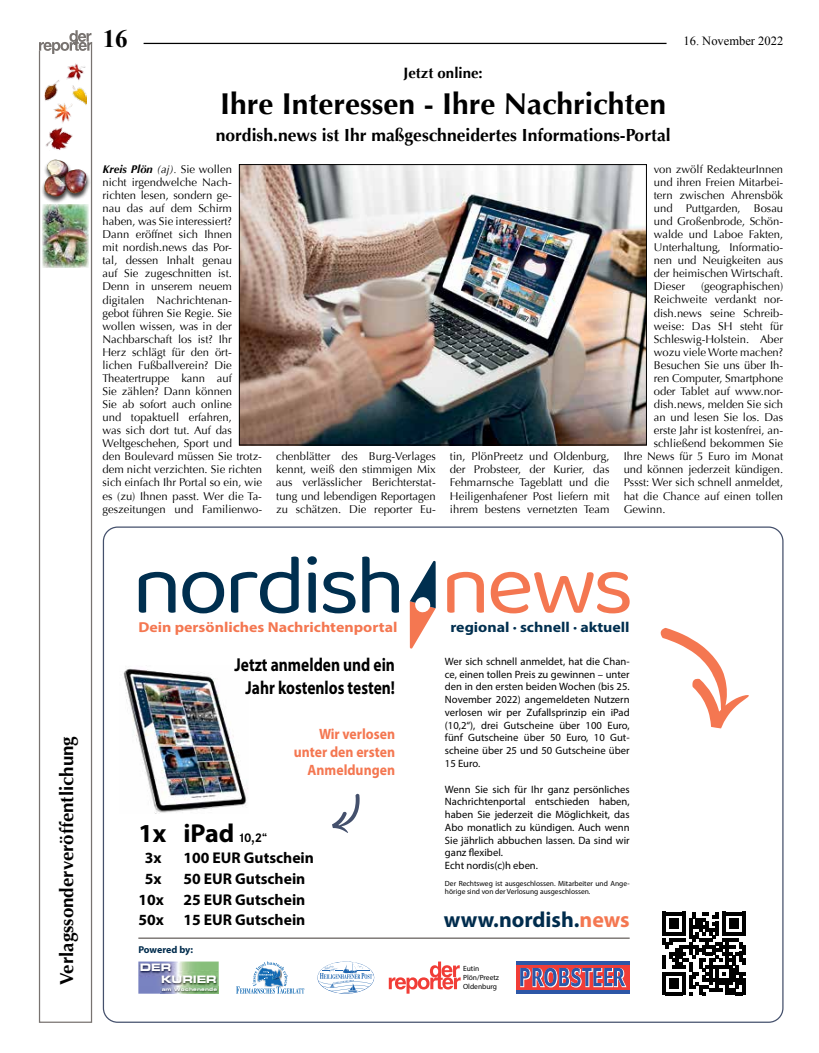
<style>
.page{position:relative;width:819px;height:1053px;background:#fff}
.page>*{position:absolute;margin:0;border:0;box-sizing:border-box;transform-origin:0 0}
.t1{font:700 30px "Optima";color:#000}
.t2{font:700 26px "Myriad Pro";color:#000}
.t3{font:700 25px "Times New Roman";color:#000}
.t4{font:700 21.88px "Myriad Pro";color:#002c4d}
.t5{font:700 18.75px/22.5px "Myriad Pro";color:#000;text-align:center;scale:.82 1}
.t6{font:700 18.75px "Optima";color:#000}
.t7{font:700 17.5px "Optima";color:#000}
.t8{font:700 15.62px "Myriad Pro";color:#000}
.t9{font:700 15px/18px "Myriad Pro";color:#f47751;text-align:right;scale:.91 1}
.t10{font:700 15px "Optima";color:#000}
.t11{font:700 14.38px "Myriad Pro";color:#f47751;scale:1.1 1}
.t12{font:700 14.38px "Myriad Pro";color:#002f4f;scale:1.1 1}
.t13{font:12.5px "Times New Roman";color:#000}
.t14{font:11.25px/13px "Optima";color:#000;text-align:justify}
.t15{font:10.62px/12.8px "Myriad Pro";color:#000;text-align:justify}
.t16{font:10.25px/11.8px "Eurostile LT Std Bold Ex 2";letter-spacing:-.01em;color:#fff}
.t17{font:700 10px "Myriad Pro";letter-spacing:-.01em;color:#002c4d}
.t18{font:7.5px/9px "Myriad Pro";color:#000}
.t19{font:4.88px "Eurostile Bold Extended Two";letter-spacing:.04em;color:#fff}
.s1{font-weight:700;font-style:italic}
.s2{font-style:italic}
.s3{font-family:"Corporate S";font-size:13px}
.s4{color:#f47751}
</style>
<div class="page">
<hr style="left:144px;top:43px;width:522px;height:1px;background:#000">
<svg style="left:662px;top:911px;width:83px;height:84px"></svg>
<hr style="left:138px;top:937px;width:491px;height:1px;background:#66605c">
<svg style="left:139px;top:572px;width:36px;height:40px"></svg>
<svg style="left:182px;top:572px;width:42px;height:41px"></svg>
<svg style="left:231px;top:556px;width:68px;height:57px"></svg>
<svg style="left:307px;top:556px;width:10px;height:8px"></svg>
<svg style="left:308px;top:572px;width:8px;height:40px"></svg>
<svg style="left:323px;top:572px;width:32px;height:41px"></svg>
<svg style="left:362px;top:556px;width:37px;height:56px"></svg>
<svg style="left:447px;top:572px;width:37px;height:40px"></svg>
<svg style="left:490px;top:572px;width:139px;height:41px"></svg>
<svg style="left:410px;top:560px;width:25px;height:89px"></svg>
<svg style="left:236px;top:961px;width:68px;height:32px"></svg>
<svg style="left:317px;top:961px;width:57px;height:32px"></svg>
<svg style="left:138px;top:961px;width:81px;height:32px"></svg>
<img style="left:139px;top:963px;width:79px;height:22px">
<img style="left:160px;top:986px;width:58px;height:7px">
<svg style="left:516px;top:965px;width:113px;height:24px"></svg>
<svg style="left:520px;top:967px;width:106px;height:20px;background:#9a6b8d"></svg>
<hr style="left:516px;top:961px;width:113px;height:4px;background:#2d57a7">
<svg style="left:516px;top:989px;width:113px;height:4px"></svg>
<img style="left:123px;top:668px;width:125px;height:145px">
<svg style="left:660px;top:627px;width:89px;height:101px"></svg>
<svg style="left:332px;top:793px;width:27px;height:39px"></svg>
<svg style="left:389px;top:961px;width:71px;height:32px"></svg>
<img style="left:241px;top:166px;width:403px;height:277px">
<div style="left:239px;top:164px;width:407px;height:281px;border:1px solid #000"></div>
<svg style="left:39px;top:54px;width:53px;height:968px"></svg>
<svg style="left:39px;top:30px;width:53px;height:24px"></svg>
<img style="left:43px;top:204px;width:46px;height:64px">
<div style="left:42px;top:159px;width:49px;height:45px;background:#000;opacity:.75"></div>
<img style="left:44px;top:159px;width:43px;height:37px">
<img style="left:44px;top:64px;width:43px;height:87px">
<p class="t3" style="left:103px;top:21px;width:26px">16</p>
<p class="t13" style="left:683px;top:32px;width:101px">16. November 2022</p>
<p class="t10" style="left:403px;top:64px;width:81px">Jetzt online:</p>
<p class="t1" style="left:220px;top:86px;width:447px">Ihre Interessen - Ihre Nachrichten</p>
<p class="t7" style="left:216px;top:125px;width:456px">nordish.news ist Ihr maßgeschneidertes Informations-Portal</p>
<p class="t14" style="left:102px;top:163px;width:161px;text-align:left"><span class="s1">Kreis Plön</span> <span class="s2">(aj).</span> Sie wollen<br>nicht irgendwelche Nach&shy;richten lesen, sondern ge-<br>nau das auf dem Schirm haben, was Sie interessiert?<br>Dann eröffnet sich Ihnen<br>mit nordish.news das Por-<br>tal, dessen Inhalt genau<br>auf Sie zugeschnitten ist.<br>Denn in unserem neuem digitalen Nachrichtenan-<br>gebot führen Sie Regie. Sie wollen wissen, was in der<br>Nachbarschaft los ist? Ihr<br>Herz schlägt für den ört&shy;lichen Fußballverein? Die<br>Theatertruppe kann auf<br>Sie zählen? Dann können<br>Sie ab sofort auch online<br>und topaktuell erfahren,<br>was sich dort tut. Auf das<br>Weltgeschehen, Sport und<br>den Boulevard müssen Sie trotz&shy;dem nicht verzichten. Sie richten sich einfach Ihr Portal so ein, wie es (zu) Ihnen passt. Wer die Ta&shy;geszeitungen und Familienwo-</p>
<p class="t14" style="left:276px;top:450px;width:161px">chenblätter des Burg-Verlages kennt, weiß den stimmigen Mix aus verlässlicher Berichterstat&shy;tung und lebendigen Reportagen zu schätzen. Die reporter Eu-</p>
<p class="t14" style="left:450px;top:450px;width:161px">tin, PlönPreetz und Oldenburg, der Probsteer, der Kurier, das Fehmarnsche Tageblatt und die Heiligenhafener Post liefern mit ihrem bestens vernetzten Team</p>
<p class="t14" style="left:653px;top:163px;width:131px">von zwölf RedakteurInnen und ihren Freien Mitarbei&shy;tern zwischen Ahrensbök und Puttgarden, Bosau und Großenbrode, Schön&shy;walde und Laboe Fakten, Unterhaltung, Informatio&shy;nen und Neuigkeiten aus der heimischen Wirtschaft.<br>Dieser</p>
<p class="t14" style="left:701px;top:280px;width:84px">(geographischen)</p>
<p class="t14" style="left:653px;top:293px;width:131px">Reichweite verdankt nor-</p>
<p class="t14" style="left:653px;top:306px;width:131px">dish.news seine Schreib-</p>
<p class="t14" style="left:653px;top:319px;width:131px">weise: Das SH steht für</p>
<p class="t14" style="left:653px;top:332px;width:131px">Schleswig-Holstein. Aber</p>
<p class="t14" style="left:653px;top:345px;width:131px">wozu viele Worte machen?</p>
<p class="t14" style="left:653px;top:358px;width:131px">Besuchen Sie uns über Ih-</p>
<p class="t14" style="left:653px;top:371px;width:131px">ren Computer, Smartphone</p>
<p class="t14" style="left:653px;top:385px;width:131px">oder Tablet auf www.nor-</p>
<p class="t14" style="left:653px;top:398px;width:131px">dish.news, melden Sie sich</p>
<p class="t14" style="left:653px;top:411px;width:131px">an und lesen Sie los. Das</p>
<p class="t14" style="left:653px;top:424px;width:131px">erste Jahr ist kostenfrei, an-</p>
<p class="t14" style="left:653px;top:437px;width:131px">schließend bekommen Sie</p>
<p class="t14" style="left:623px;top:450px;width:161px">Ihre News für 5 Euro im Monat</p>
<p class="t14" style="left:623px;top:463px;width:161px">und können jederzeit kündigen.</p>
<p class="t14" style="left:623px;top:476px;width:161px">Pssst: Wer sich schnell anmeldet,</p>
<p class="t14" style="left:623px;top:489px;width:161px">hat die Chance auf einen tollen</p>
<p class="t14" style="left:623px;top:502px;width:43px">Gewinn.</p>
<p class="t6" style="left:56px;top:985px;width:250px;rotate:-90deg">Verlagssonderveröffentlichung</p>
<p class="t11" style="left:138px;top:617px;width:237px">Dein persönliches Nachrichtenportal</p>
<p class="t12" style="left:450px;top:617px;width:164px">regional · schnell · aktuell</p>
<p class="t5" style="left:234px;top:652px;width:197px">Jetzt anmelden und ein<br>Jahr kostenlos testen!</p>
<p class="t9" style="left:294px;top:724px;width:113px">Wir verlosen unter den ersten<br>Anmeldungen</p>
<p class="t2" style="left:138px;top:816px;width:130px">1x iPad <span class="s3">10,2“</span></p>
<p class="t8" style="left:145px;top:847px;width:18px">3x</p>
<p class="t8" style="left:183px;top:847px;width:132px">100 EUR Gutschein</p>
<p class="t8" style="left:145px;top:868px;width:18px">5x</p>
<p class="t8" style="left:183px;top:868px;width:123px">50 EUR Gutschein</p>
<p class="t8" style="left:138px;top:889px;width:27px">10x</p>
<p class="t8" style="left:183px;top:889px;width:123px">25 EUR Gutschein</p>
<p class="t8" style="left:138px;top:909px;width:27px">50x</p>
<p class="t8" style="left:183px;top:909px;width:123px">15 EUR Gutschein</p>
<p class="t17" style="left:138px;top:942px;width:56px">Powered by:</p>
<p class="t16" style="left:161px;top:961px;width:57px;text-indent:-21px">DER<br>KURIER</p>
<p class="t19" style="left:162px;top:985px;width:57px">am Wochenende</p>
<p class="t15" style="left:445px;top:654px;width:186px">Wer sich schnell anmeldet, hat die Chan&shy;ce, einen tollen Preis zu gewinnen – unter den in den ersten beiden Wochen (bis 25.<br>November 2022) angemeldeten Nutzern verlosen wir per Zufallsprinzip ein iPad (10,2“), drei Gutscheine über 100 Euro, fünf Gutscheine über 50 Euro, 10 Gut&shy;scheine über 25 und 50 Gutscheine über 15 Euro.</p>
<p class="t15" style="left:445px;top:782px;width:186px;text-align:left">Wenn Sie sich für Ihr ganz persönliches Nachrichtenportal entschieden haben, haben Sie jederzeit die Möglichkeit, das Abo monatlich zu kündigen. Auch wenn Sie jährlich abbuchen lassen. Da sind wir ganz exibel.<br>Echt nordis(c)h eben.</p>
<p class="t18" style="left:445px;top:878px;width:186px">Der Rechtsweg ist ausgeschlossen. Mitarbeiter und Ange&shy;hörige sind von der Verlosung ausgeschlossen.</p>
<p class="t4" style="left:443px;top:905px;width:187px">www.nordish.<span class="s4">news</span></p>
<p class="t18" style="left:463px;top:963px;width:38px">Eutin<br>Plön/Preetz<br>Oldenburg</p>
</div>
